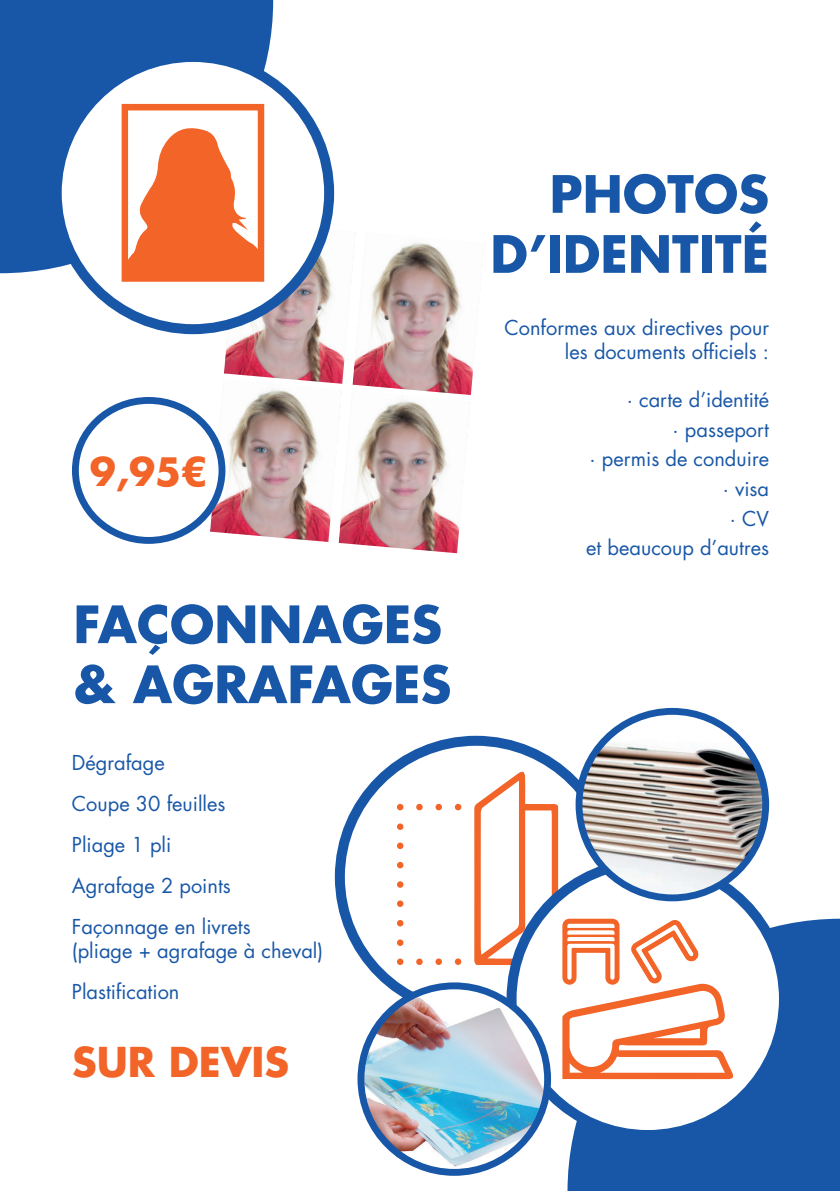
<style>
.page{position:relative;width:840px;height:1191px;background:#fff}
.page>*{position:absolute;margin:0;border:0;box-sizing:border-box;transform-origin:0 0}
.t1{font:700 50px "Futura Std";color:#1857a7}
.t2{font:700 40px "Futura Std";color:#f26428}
.t3{font:700 38px "Futura Std";color:#f26428}
.t4{font:20px "Futura Std";color:#1857a7}
</style>
<div class="page">
<div style="left:0;top:0;width:273px;height:273px;background:#1857a7"></div>
<img style="left:210px;top:389px;width:121px;height:153px">
<img style="left:338px;top:401px;width:121px;height:152px">
<img style="left:224px;top:221px;width:121px;height:163px">
<img style="left:352px;top:243px;width:121px;height:152px">
<div style="left:57px;top:57px;width:272px;height:272px;background:#fff;border-radius:50%"></div>
<div style="left:52px;top:52px;width:282px;height:282px;border:10px solid #1857a7;border-radius:50%"></div>
<div style="left:334px;top:736px;width:283px;height:282px;border:10px solid #1857a7;border-radius:50%"></div>
<div style="left:454px;top:804px;width:7px;height:6px;background:#f26428;border-radius:50%"></div>
<svg style="left:435px;top:804px;width:6px;height:6px"></svg>
<svg style="left:416px;top:804px;width:6px;height:6px"></svg>
<svg style="left:397px;top:804px;width:6px;height:6px"></svg>
<div style="left:454px;top:958px;width:7px;height:7px;background:#f26428;border-radius:50%"></div>
<div style="left:435px;top:958px;width:6px;height:7px;background:#f26428;border-radius:50%"></div>
<div style="left:416px;top:958px;width:6px;height:7px;background:#f26428;border-radius:50%"></div>
<div style="left:397px;top:958px;width:6px;height:7px;background:#f26428;border-radius:50%"></div>
<div style="left:397px;top:823px;width:6px;height:7px;background:#f26428;border-radius:50%"></div>
<div style="left:397px;top:842px;width:6px;height:7px;background:#f26428;border-radius:50%"></div>
<svg style="left:397px;top:862px;width:6px;height:6px"></svg>
<svg style="left:397px;top:881px;width:6px;height:6px"></svg>
<div style="left:397px;top:900px;width:6px;height:7px;background:#f26428;border-radius:50%"></div>
<svg style="left:397px;top:920px;width:6px;height:6px"></svg>
<div style="left:397px;top:939px;width:6px;height:7px;background:#f26428;border-radius:50%"></div>
<div style="left:567px;top:918px;width:272px;height:273px;background:#1857a7"></div>
<div style="left:511px;top:862px;width:272px;height:273px;background:#fff;border-radius:50%"></div>
<div style="left:506px;top:857px;width:282px;height:283px;border:10px solid #1857a7;border-radius:50%"></div>
<svg style="left:121px;top:104px;width:143px;height:178px"></svg>
<div style="left:75px;top:400px;width:147px;height:140px;background:#fff;border-radius:50%"></div>
<div style="left:72px;top:397px;width:153px;height:147px;border:7px solid #1857a7;border-radius:50%"></div>
<svg style="left:474px;top:771px;width:259px;height:308px"></svg>
<img style="left:578px;top:711px;width:187px;height:187px;border-radius:93px">
<div style="left:575px;top:708px;width:193px;height:193px;border:7px solid #1857a7;border-radius:50%"></div>
<img style="left:361px;top:985px;width:186px;height:187px;border-radius:93px">
<div style="left:357px;top:982px;width:193px;height:193px;border:7px solid #1857a7;border-radius:50%"></div>
<p class="t3" style="left:90px;top:446px;width:119px">9,95€</p>
<p class="t1" style="left:73px;top:591px;width:370px">FAÇONNAGES</p>
<p class="t1" style="left:73px;top:651px;width:379px">&amp; AGRAFAGES</p>
<p class="t4" style="left:72px;top:750px;width:94px">Dégrafage</p>
<p class="t4" style="left:72px;top:791px;width:155px">Coupe 30 feuilles</p>
<p class="t4" style="left:72px;top:832px;width:101px">Pliage 1 pli</p>
<p class="t4" style="left:72px;top:873px;width:160px">Agrafage 2 points</p>
<p class="t4" style="left:72px;top:914px;width:180px">Façonnage en livrets</p>
<p class="t4" style="left:72px;top:938px;width:252px">(pliage + agrafage à cheval)</p>
<p class="t4" style="left:72px;top:979px;width:109px">Plastification</p>
<p class="t2" style="left:72px;top:1035px;width:218px">SUR DEVIS</p>
<p class="t1" style="left:549px;top:161px;width:221px">PHOTOS</p>
<p class="t1" style="left:490px;top:221px;width:280px">D’IDENTITÉ</p>
<p class="t4" style="left:504px;top:315px;width:266px">Conformes aux directives pour</p>
<p class="t4" style="left:564px;top:339px;width:205px">les documents officiels :</p>
<p class="t4" style="left:626px;top:387px;width:144px">· carte d’identité</p>
<p class="t4" style="left:672px;top:416px;width:98px">· passeport</p>
<p class="t4" style="left:589px;top:446px;width:181px">· permis de conduire</p>
<p class="t4" style="left:722px;top:476px;width:48px">· visa</p>
<p class="t4" style="left:729px;top:505px;width:41px">· CV</p>
<p class="t4" style="left:586px;top:535px;width:184px">et beaucoup d’autres</p>
</div>
